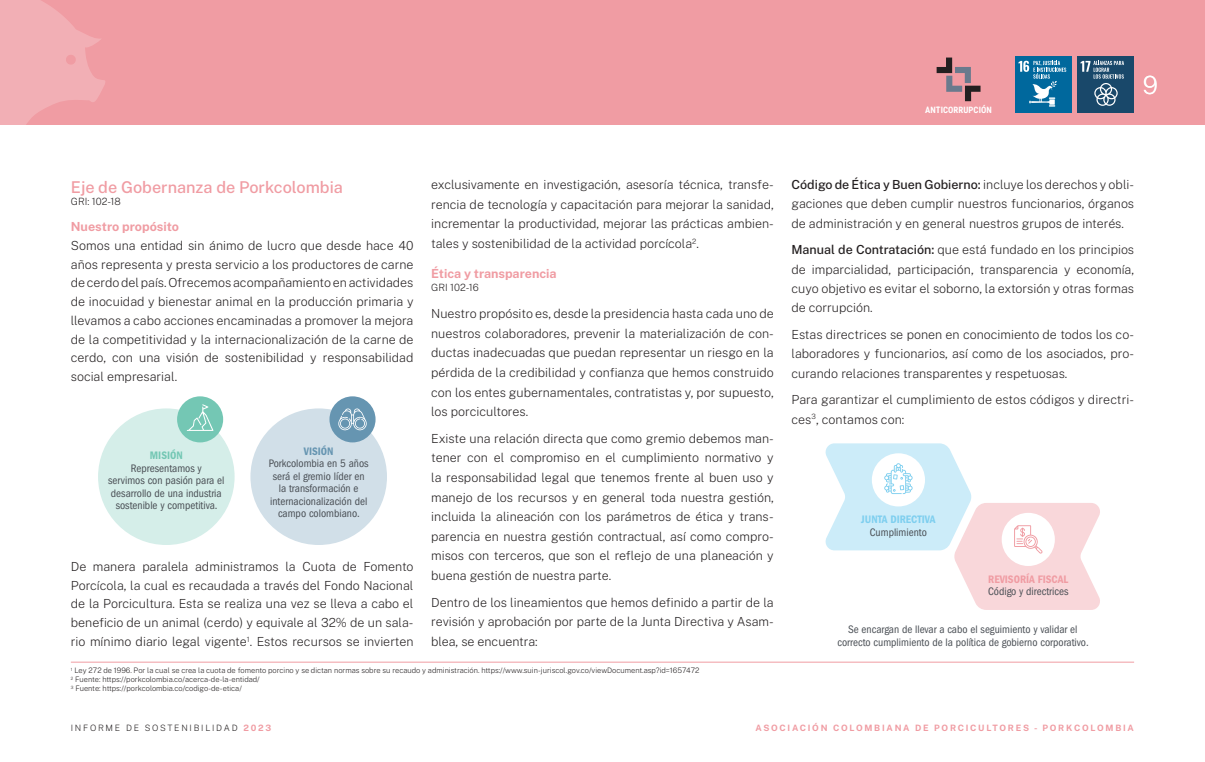
<style>
.page{position:relative;width:1205px;height:762px;background:#fff}
.page>*{position:absolute;margin:0;border:0;box-sizing:border-box;transform-origin:0 0}
.t1{font:200 25px "Public Sans";color:#fff}
.Titulo{font:500 16.25px "Public Sans";color:#f09ca3}
.Texto_Corrido{font:200 12.5px/19.6px "Public Sans";color:#231f20}
.Sub1{font:700 12.5px "Public Sans";color:#f09ca3}
.Grafico{font:condensed 11.25px/12.5px "ITC Franklin Gothic Std";color:#494e54;text-align:center}
.Grafico-2{font:11.25px "ITC Franklin Gothic Std Dm Cd";color:#f09ca3}
.Grafico-3{font:11.25px "ITC Franklin Gothic Std Dm Cd";color:#7fcfef}
.Grafico-4{font:11.25px "ITC Franklin Gothic Std Dm Cd";color:#74c7b4}
.Grafico-5{font:11.25px "ITC Franklin Gothic Std Dm Cd";color:#6695b1}
.GRI{font:200 10px "Public Sans";color:#231f20}
.t2{font:700 8.75px "Public Sans";letter-spacing:.2em;color:#f09ca3}
.t3{font:200 8.75px "Public Sans";letter-spacing:.2em;color:#231f20}
.t4{font:700 8.75px "Roboto Condensed";letter-spacing:.01em;color:#fff}
.Texto_Corrido-2{font:200 7.5px "Public Sans";color:#231f20}
.s1{font-weight:500}
.s2{font-weight:700;color:#f09ca3}
</style>
<div class="page">
<div style="left:0;top:0;width:1205px;height:124px;background:#f09ca3"></div>
<svg style="left:0;top:0;width:105px;height:125px"></svg>
<div style="left:1015px;top:56px;width:57px;height:57px;background:#00689d"></div>
<svg style="left:1018px;top:61px;width:48px;height:46px"></svg>
<div style="left:1077px;top:56px;width:57px;height:57px;background:#19486a"></div>
<svg style="left:1080px;top:61px;width:44px;height:45px"></svg>
<div style="left:98px;top:408px;width:137px;height:137px;background:#d5eee9;border-radius:50%"></div>
<div style="left:250px;top:408px;width:137px;height:137px;background:#d1dfe8;border-radius:50%"></div>
<div style="left:177px;top:396px;width:46px;height:46px;background:#74c7b4;border-radius:50%"></div>
<div style="left:329px;top:396px;width:46px;height:46px;background:#6695b1;border-radius:50%"></div>
<svg style="left:187px;top:404px;width:26px;height:27px"></svg>
<svg style="left:338px;top:408px;width:29px;height:22px"></svg>
<hr style="left:71px;top:662px;width:1063px;height:1px;background:#f09ca3">
<svg style="left:936px;top:58px;width:44px;height:43px"></svg>
<svg style="left:825px;top:443px;width:275px;height:167px"></svg>
<p class="t4" style="left:925px;top:104px;width:68px">ANTICORRUPCIÓN</p>
<p class="t1" style="left:1143px;top:68px;width:17px">9</p>
<p class="Texto_Corrido" style="left:431px;top:174px;width:344px">exclusivamente en investigación, asesoría técnica, transfe---- rencia de tecnología y capacitación para mejorar la sanidad, incrementar la productividad, mejorar las prácticas ambien&shy;tales y sostenibilidad de la actividad porcícola<sup>2</sup>.</p>
<p class="Sub1" style="left:431px;top:264px;width:127px">Ética y transparencia</p>
<p class="GRI" style="left:431px;top:281px;width:49px">GRI 102-16</p>
<p class="Texto_Corrido" style="left:431px;top:303px;width:344px">Nuestro propósito es, desde la presidencia hasta cada uno de nuestros colaboradores, prevenir la materialización de con&shy;ductas inadecuadas que puedan representar un riesgo en la pérdida de la credibilidad y confianza que hemos construido con los entes gubernamentales, contratistas y, por supuesto, los porcicultores.</p>
<p class="Texto_Corrido" style="left:431px;top:428px;width:344px">Existe una relación directa que como gremio debemos man&shy;tener con el compromiso en el cumplimiento normativo y la responsabilidad legal que tenemos frente al buen uso y manejo de los recursos y en general toda nuestra gestión, incluida la alineación con los parámetros de ética y trans&shy;parencia en nuestra gestión contractual, así como compro&shy;misos con terceros, que son el reflejo de una planeación y buena gestión de nuestra parte.</p>
<p class="Texto_Corrido" style="left:431px;top:592px;width:344px">Dentro de los lineamientos que hemos definido a partir de la revisión y aprobación por parte de la Junta Directiva y Asam&shy;blea, se encuentra:</p>
<p class="Titulo" style="left:71px;top:175px;width:273px">Eje de Gobernanza de Porkcolombia</p>
<p class="GRI" style="left:71px;top:195px;width:51px">GRI: 102-18</p>
<p class="Sub1" style="left:71px;top:217px;width:110px">Nuestro propósito</p>
<p class="Texto_Corrido" style="left:71px;top:235px;width:344px;line-height:18.8px;text-align:justify">Somos una entidad sin ánimo de lucro que desde hace 40 años representa y presta servicio a los productores de carne de cerdo del país. Ofrecemos acompañamiento en actividades de inocuidad y bienestar animal en la producción primaria y llevamos a cabo acciones encaminadas a promover la mejora de la competitividad y la internacionalización de la carne de cerdo, con una visión de sostenibilidad y responsabilidad social empresarial.</p>
<p class="Grafico-5" style="left:304px;top:445px;width:31px">VISIÓN</p>
<p class="Grafico" style="left:269px;top:457px;width:101px">Porkcolombia en 5 años será el gremio líder en la transformación e internacionalización del campo colombiano.</p>
<p class="Grafico-4" style="left:150px;top:449px;width:34px">MISIÓN</p>
<p class="Grafico" style="left:108px;top:462px;width:118px">Representamos y<br>servimos con pasión para el desarrollo de una industria sostenible y competitiva.</p>
<p class="Texto_Corrido" style="left:71px;top:556px;width:344px;line-height:18.8px">De manera paralela administramos la Cuota de Fomento Porcícola, la cual es recaudada a través del Fondo Nacional de la Porcicultura. Esta se realiza una vez se lleva a cabo el beneficio de un animal (cerdo) y equivale al 32% de un sala&shy;rio mínimo diario legal vigente<sup>1</sup>. Estos recursos se invierten</p>
<p class="Texto_Corrido-2" style="left:71px;top:665px;width:630px"><sup>1</sup> Ley 272 de 1996. Por la cual se crea la cuota de fomento porcino y se dictan normas sobre su recaudo y administración. https://www.suin-juriscol.gov.co/viewDocument.asp?id=1657472</p>
<p class="Texto_Corrido-2" style="left:71px;top:674px;width:190px"><sup>2</sup> Fuente: https://porkcolombia.co/acerca-de-la-entidad/</p>
<p class="Texto_Corrido-2" style="left:71px;top:683px;width:172px"><sup>3</sup> Fuente: https://porkcolombia.co/codigo-de-etica/</p>
<p class="Texto_Corrido" style="left:791px;top:174px;width:344px"><span class="s1">Código de Ética y Buen Gobierno:</span> incluye los derechos y obli&shy;gaciones que deben cumplir nuestros funcionarios, órganos de administración y en general nuestros grupos de interés.</p>
<p class="Texto_Corrido" style="left:791px;top:240px;width:344px;text-align:justify"><span class="s1">Manual de Contratación:</span> que está fundado en los principios de imparcialidad, participación, transparencia y economía, cuyo objetivo es evitar el soborno, la extorsión y otras formas de corrupción.</p>
<p class="Texto_Corrido" style="left:791px;top:324px;width:342px;text-align:justify">Estas directrices se ponen en conocimiento de todos los co&shy;laboradores y funcionarios, así como de los asociados, pro&shy;curando relaciones transparentes y respetuosas.</p>
<p class="Texto_Corrido" style="left:791px;top:389px;width:342px">Para garantizar el cumplimiento de estos códigos y directri&shy;ces<sup>3</sup>, contamos con:</p>
<p class="Grafico-3" style="left:861px;top:513px;width:76px">JUNTA DIRECTIVA</p>
<p class="Grafico" style="left:870px;top:526px;width:59px">Cumplimiento</p>
<p class="Grafico-2" style="left:988px;top:573px;width:82px">REVISORÍA FISCAL</p>
<p class="Grafico" style="left:988px;top:585px;width:82px">Código y directrices</p>
<p class="Grafico" style="left:837px;top:623px;width:253px">Se encargan de llevar a cabo el seguimiento y validar el correcto cumplimiento de la política de gobierno corporativo.</p>
<p class="t3" style="left:71px;top:722px;width:202px">INFORME DE SOSTENIBILIDAD <span class="s2">2023</span></p>
<p class="t2" style="left:755px;top:721px;width:380px">ASOCIACIÓN COLOMBIANA DE PORCICULTORES - PORKCOLOMBIA</p>
</div>
